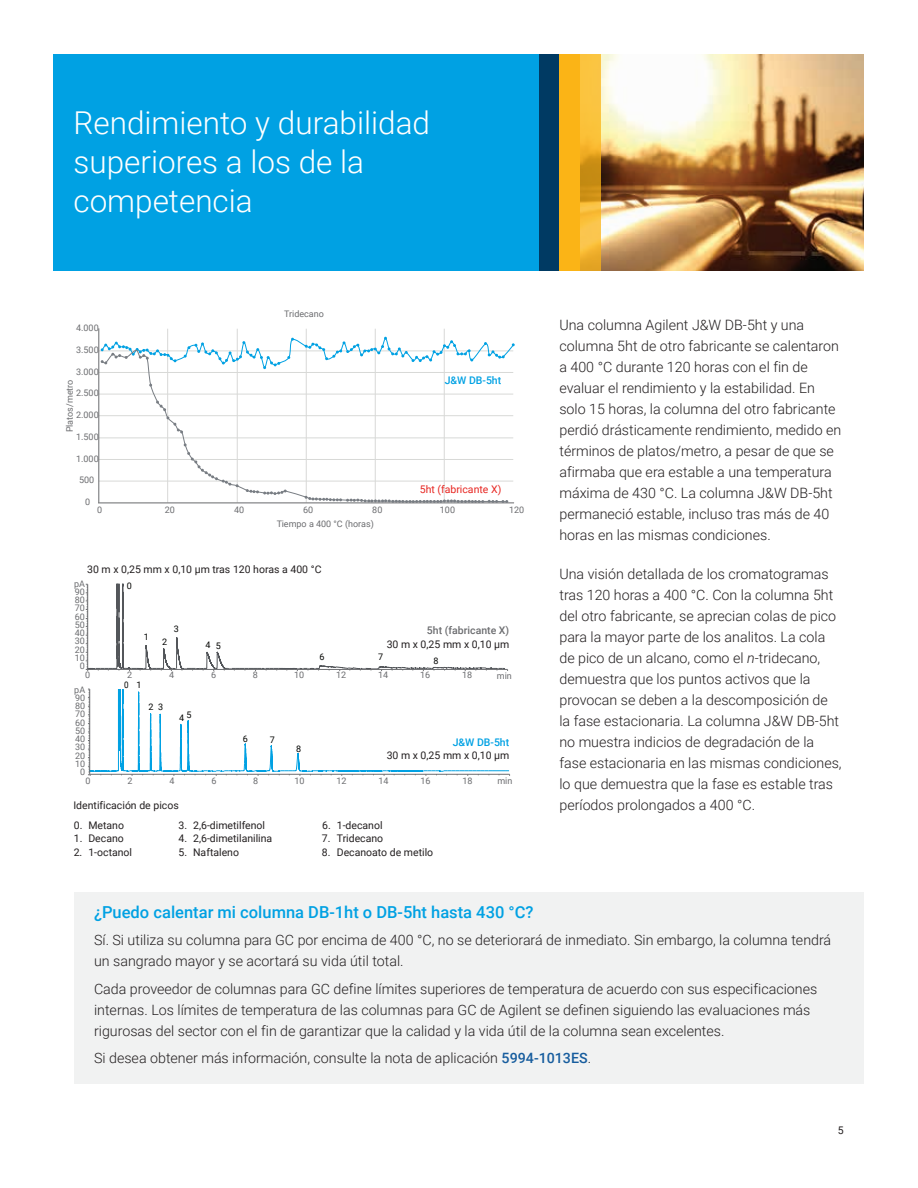
<style>
.page{position:relative;width:918px;height:1188px;background:#fff}
.page>*{position:absolute;margin:0;border:0;box-sizing:border-box;transform-origin:0 0}
.t1{font:300 31.5px/39px "Roboto";color:#fff}
.t2{font:500 16.5px "Roboto";color:#00a1e3}
.t3{font:300 14.25px/21px "Roboto";color:#231f20}
.t4{font:10.5px "Roboto";color:#231f20}
.t5{font:500 10.5px "Roboto";color:#00a1e3}
.t6{font:10.5px "Roboto";color:#e72621}
.t7{font:500 10.5px "Roboto";color:#6c6d70}
.t8{font:9px/8.2px "Roboto";color:#6c6d70;text-align:right}
.t9{font:9px "Roboto";color:#040503}
.t10{font:9px "Roboto";color:#040503;scale:.9 1}
.s1{font-style:italic}
.s2{font-weight:500;color:#175d9e}
</style>
<div class="page">
<div style="left:74px;top:892px;width:790px;height:191px;background:#f1f2f2"></div>
<hr style="left:99px;top:481px;width:414px;height:1px;background:#d8d9d7">
<hr style="left:99px;top:459px;width:414px;height:1px;background:#d8d9d7">
<hr style="left:99px;top:438px;width:414px;height:1px;background:#d8d9d7">
<hr style="left:99px;top:415px;width:414px;height:1px;background:#d8d9d7">
<hr style="left:99px;top:394px;width:414px;height:1px;background:#d8d9d7">
<hr style="left:99px;top:372px;width:414px;height:1px;background:#d8d9d7">
<hr style="left:99px;top:351px;width:414px;height:1px;background:#d8d9d7">
<hr style="left:167px;top:329px;width:1px;height:174px;background:#d8d9d7">
<hr style="left:237px;top:329px;width:1px;height:174px;background:#d8d9d7">
<hr style="left:306px;top:329px;width:1px;height:174px;background:#d8d9d7">
<hr style="left:375px;top:329px;width:1px;height:174px;background:#d8d9d7">
<hr style="left:444px;top:329px;width:1px;height:174px;background:#d8d9d7">
<hr style="left:99px;top:328px;width:1px;height:175px;background:#6c6d70">
<hr style="left:98px;top:503px;width:416px;height:1px;background:#6c6d70">
<svg style="left:101px;top:369px;width:406px;height:129px"></svg>
<svg style="left:101px;top:337px;width:414px;height:32px"></svg>
<svg style="left:156px;top:401px;width:27px;height:32px"></svg>
<svg style="left:187px;top:452px;width:52px;height:35px"></svg>
<svg style="left:246px;top:489px;width:41px;height:6px"></svg>
<svg style="left:305px;top:496px;width:203px;height:7px"></svg>
<svg style="left:86px;top:583px;width:422px;height:88px"></svg>
<svg style="left:88px;top:689px;width:422px;height:87px"></svg>
<img style="left:601px;top:54px;width:263px;height:217px">
<div style="left:53px;top:54px;width:486px;height:217px;background:#00a1e3"></div>
<div style="left:539px;top:54px;width:20px;height:217px;background:#003a63"></div>
<svg style="left:580px;top:54px;width:21px;height:217px;background:#eeb433"></svg>
<div style="left:559px;top:54px;width:21px;height:217px;background:#fbb416"></div>
<h1 class="t1" style="left:73px;top:103px;width:358px">Rendimiento y durabilidad superiores a los de la competencia</h1>
<p class="t8" style="left:76px;top:323px;width:24px">4.000</p>
<p class="t8" style="left:76px;top:345px;width:24px">3.500</p>
<p class="t8" style="left:76px;top:367px;width:24px">3.000</p>
<p class="t8" style="left:65px;top:432px;width:54px;rotate:-90deg">Platos/metro</p>
<p class="t8" style="left:76px;top:389px;width:24px">2.500</p>
<p class="t8" style="left:76px;top:410px;width:24px">2.000</p>
<p class="t8" style="left:76px;top:432px;width:24px">1.500</p>
<p class="t8" style="left:76px;top:454px;width:24px">1.000</p>
<p class="t8" style="left:79px;top:476px;width:17px">500</p>
<p class="t8" style="left:284px;top:310px;width:41px">Tridecano</p>
<p class="t5" style="left:445px;top:373px;width:58px">J&amp;W DB-5ht</p>
<p class="t6" style="left:420px;top:481px;width:83px">5ht (fabricante X)</p>
<p class="t8" style="left:85px;top:497px;width:7px">0</p>
<p class="t8" style="left:97px;top:505px;width:7px">0</p>
<p class="t8" style="left:165px;top:505px;width:12px">20</p>
<p class="t8" style="left:234px;top:505px;width:12px">40</p>
<p class="t8" style="left:303px;top:505px;width:12px">60</p>
<p class="t8" style="left:372px;top:505px;width:12px">80</p>
<p class="t8" style="left:440px;top:505px;width:17px">100</p>
<p class="t8" style="left:509px;top:505px;width:17px">120</p>
<p class="t8" style="left:277px;top:520px;width:99px">Tiempo a 400 °C (horas)</p>
<p class="t4" style="left:87px;top:562px;width:236px">30 m x 0,25 mm x 0,10 µm tras 120 horas a 400 °C</p>
<p class="t8" style="left:74px;top:579px;width:12px">pA<br>90<br>80<br>70<br>60<br>50<br>40<br>30<br>20<br>10<br>0</p>
<p class="t8" style="left:74px;top:685px;width:12px">pA<br>90<br>80<br>70<br>60<br>50<br>40<br>30<br>20<br>10<br>0</p>
<p class="t9" style="left:127px;top:579px;width:7px">0</p>
<p class="t9" style="left:174px;top:623px;width:7px">3</p>
<p class="t7" style="left:427px;top:623px;width:84px">5ht (fabricante X)</p>
<p class="t9" style="left:144px;top:630px;width:7px">1</p>
<p class="t9" style="left:162px;top:636px;width:7px">2</p>
<p class="t4" style="left:387px;top:637px;width:124px">30 m x 0,25 mm x 0,10 µm</p>
<p class="t9" style="left:205px;top:639px;width:17px">4 5</p>
<p class="t9" style="left:320px;top:650px;width:7px">6</p>
<p class="t9" style="left:378px;top:651px;width:7px">7</p>
<p class="t9" style="left:434px;top:655px;width:7px">8</p>
<p class="t8" style="left:85px;top:671px;width:7px">0</p>
<p class="t8" style="left:127px;top:671px;width:7px">2</p>
<p class="t8" style="left:169px;top:671px;width:7px">4</p>
<p class="t8" style="left:211px;top:671px;width:7px">6</p>
<p class="t8" style="left:253px;top:671px;width:7px">8</p>
<p class="t8" style="left:294px;top:671px;width:12px">10</p>
<p class="t8" style="left:336px;top:671px;width:12px">12</p>
<p class="t8" style="left:378px;top:671px;width:12px">14</p>
<p class="t8" style="left:420px;top:671px;width:12px">16</p>
<p class="t8" style="left:462px;top:671px;width:12px">18</p>
<p class="t8" style="left:497px;top:671px;width:17px">min</p>
<p class="t10" style="left:124px;top:679px;width:7px">0</p>
<p class="t9" style="left:136px;top:679px;width:7px">1</p>
<p class="t9" style="left:148px;top:701px;width:16px">2 3</p>
<p class="t9" style="left:179px;top:710px;width:14px">4 5</p>
<p class="t9" style="left:243px;top:732px;width:7px">6</p>
<p class="t9" style="left:270px;top:733px;width:7px">7</p>
<p class="t5" style="left:453px;top:735px;width:58px">J&amp;W DB-5ht</p>
<p class="t9" style="left:296px;top:743px;width:7px">8</p>
<p class="t4" style="left:387px;top:748px;width:124px">30 m x 0,25 mm x 0,10 µm</p>
<p class="t8" style="left:85px;top:776px;width:7px">0</p>
<p class="t8" style="left:127px;top:776px;width:7px">2</p>
<p class="t8" style="left:169px;top:776px;width:7px">4</p>
<p class="t8" style="left:211px;top:776px;width:7px">6</p>
<p class="t8" style="left:253px;top:776px;width:7px">8</p>
<p class="t8" style="left:294px;top:776px;width:12px">10</p>
<p class="t8" style="left:336px;top:776px;width:12px">12</p>
<p class="t8" style="left:378px;top:776px;width:12px">14</p>
<p class="t8" style="left:420px;top:776px;width:12px">16</p>
<p class="t8" style="left:462px;top:776px;width:12px">18</p>
<p class="t8" style="left:497px;top:776px;width:17px">min</p>
<p class="t4" style="left:73px;top:798px;width:107px">Identificación de picos</p>
<p class="t4" style="left:74px;top:818px;width:52px">0. Metano</p>
<p class="t4" style="left:74px;top:831px;width:52px">1. Decano</p>
<p class="t4" style="left:74px;top:845px;width:60px">2. 1-octanol</p>
<p class="t4" style="left:179px;top:817px;width:88px">3. 2,6-dimetilfenol</p>
<p class="t4" style="left:179px;top:831px;width:95px">4. 2,6-dimetilanilina</p>
<p class="t4" style="left:179px;top:844px;width:62px">5. Naftaleno</p>
<p class="t4" style="left:322px;top:817px;width:62px">6. 1-decanol</p>
<p class="t4" style="left:322px;top:831px;width:63px">7. Tridecano</p>
<p class="t4" style="left:322px;top:844px;width:113px">8. Decanoato de metilo</p>
<p class="t3" style="left:559px;top:314px;width:283px">Una columna Agilent J&amp;W DB-5ht y una columna 5ht de otro fabricante se calentaron a 400 °C durante 120 horas con el fin de evaluar el rendimiento y la estabilidad. En solo 15 horas, la columna del otro fabricante perdió drásticamente rendimiento, medido en términos de platos/metro, a pesar de que se afirmaba que era estable a una temperatura máxima de 430 °C. La columna J&amp;W DB-5ht permaneció estable, incluso tras más de 40 horas en las mismas condiciones.</p>
<p class="t3" style="left:559px;top:563px;width:284px">Una visión detallada de los cromatogramas tras 120 horas a 400 °C. Con la columna 5ht del otro fabricante, se aprecian colas de pico para la mayor parte de los analitos. La cola de pico de un alcano, como el <span class="s1">n</span>-tridecano, demuestra que los puntos activos que la provocan se deben a la descomposición de la fase estacionaria. La columna J&amp;W DB-5ht no muestra indicios de degradación de la fase estacionaria en las mismas condiciones, lo que demuestra que la fase es estable tras períodos prolongados a 400 °C.</p>
<p class="t2" style="left:94px;top:901px;width:441px">¿Puedo calentar mi columna DB-1ht o DB-5ht hasta 430 °C?</p>
<p class="t3" style="left:94px;top:929px;width:739px">Sí. Si utiliza su columna para GC por encima de 400 °C, no se deteriorará de inmediato. Sin embargo, la columna tendrá un sangrado mayor y se acortará su vida útil total.</p>
<p class="t3" style="left:94px;top:977px;width:725px">Cada proveedor de columnas para GC define límites superiores de temperatura de acuerdo con sus especificaciones internas. Los límites de temperatura de las columnas para GC de Agilent se definen siguiendo las evaluaciones más rigurosas del sector con el fin de garantizar que la calidad y la vida útil de la columna sean excelentes.</p>
<p class="t3" style="left:94px;top:1046px;width:499px">Si desea obtener más información, consulte la nota de aplicación <span class="s2">5994-1013ES</span>.</p>
<p class="t4" style="left:838px;top:1123px;width:7px">5</p>
</div>
